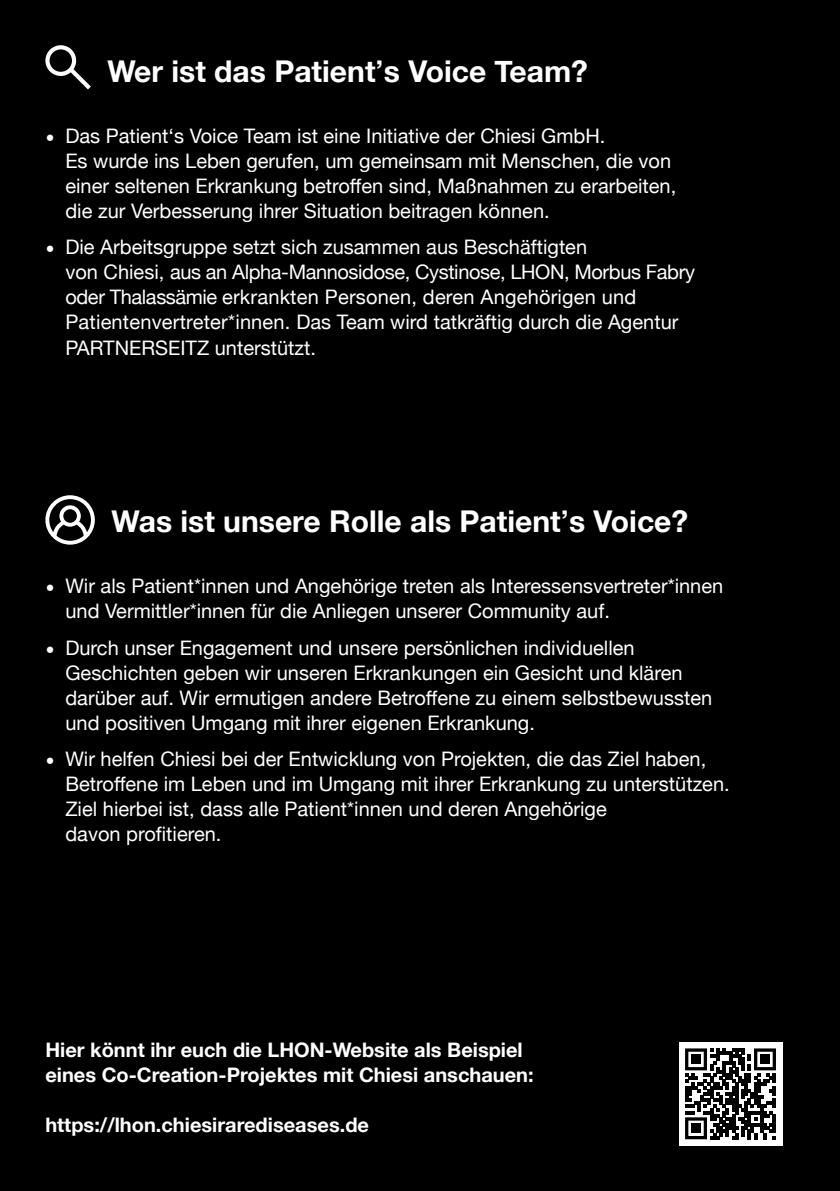
<style>
.page{position:relative;width:840px;height:1191px;background:#fff}
.page>*{position:absolute;margin:0;border:0;box-sizing:border-box;transform-origin:0 0}
.t1{font:700 30px "Helvetica Neue";color:#fff}
.t2{font:20px/25px "Helvetica Neue";color:#fff}
.t3{font:700 20px/25px "Helvetica Neue";color:#fff}
.s1{font-family:"Minion Pro";font-size:24px}
</style>
<div class="page">
<div style="left:0;top:0;width:839px;height:1191px;background:#000"></div>
<div style="left:45px;top:45px;width:31px;height:31px;border:4px solid #fff;border-radius:50%"></div>
<svg style="left:66px;top:64px;width:25px;height:26px"></svg>
<svg style="left:45px;top:495px;width:50px;height:49px"></svg>
<div style="left:678px;top:1042px;width:103px;height:103px;background:#fff"></div>
<svg style="left:685px;top:1048px;width:90px;height:91px"></svg>
<div style="left:691px;top:1054px;width:9px;height:10px;background:#000"></div>
<div style="left:759px;top:1054px;width:10px;height:10px;background:#000"></div>
<div style="left:691px;top:1123px;width:9px;height:10px;background:#000"></div>
<h1 class="t1" style="left:107px;top:47px;width:481px">Wer ist das Patientʼs Voice Team?</h1>
<p class="t2" style="left:65px;top:125px;width:612px;text-indent:-20px"><span class="s1">•</span> Das Patient‘s Voice Team ist eine Initiative der Chiesi GmbH.<br>Es wurde ins Leben gerufen, um gemeinsam mit Menschen, die von einer seltenen Erkrankung betroffen sind, Maßnahmen zu erarbeiten, die zur Verbesserung ihrer Situation beitragen können.</p>
<p class="t2" style="left:65px;top:236px;width:630px;text-indent:-20px"><span class="s1">•</span> Die Arbeitsgruppe setzt sich zusammen aus Beschäftigten<br>von Chiesi, aus an Alpha-Mannosidose, Cystinose, LHON, Morbus Fabry oder Thalassämie erkrankten Personen, deren Angehörigen und Patientenvertreter*innen. Das Team wird tatkräftig durch die Agentur PARTNERSEITZ unterstützt.</p>
<h1 class="t1" style="left:111px;top:497px;width:577px">Was ist unsere Rolle als Patientʼs Voice?</h1>
<p class="t2" style="left:65px;top:575px;width:659px;text-indent:-20px"><span class="s1">•</span> Wir als Patient*innen und Angehörige treten als Interessensvertreter*innen und Vermittler*innen für die Anliegen unserer Community auf.</p>
<p class="t2" style="left:65px;top:636px;width:648px;text-indent:-20px"><span class="s1">•</span> Durch unser Engagement und unsere persönlichen individuellen Geschichten geben wir unseren Erkrankungen ein Gesicht und klären darüber auf. Wir ermutigen andere Betroffene zu einem selbstbewussten und positiven Umgang mit ihrer eigenen Erkrankung.</p>
<p class="t2" style="left:65px;top:747px;width:665px;text-indent:-20px"><span class="s1">•</span> Wir helfen Chiesi bei der Entwicklung von Projekten, die das Ziel haben, Betroffene im Leben und im Umgang mit ihrer Erkrankung zu unterstützen.<br>Ziel hierbei ist, dass alle Patient*innen und deren Angehörige<br>davon profitieren.</p>
<p class="t3" style="left:45px;top:1038px;width:489px">Hier könnt ihr euch die LHON-Website als Beispiel eines Co-Creation-Projektes mit Chiesi anschauen:</p>
<p class="t3" style="left:45px;top:1113px;width:325px">https://lhon.chiesirarediseases.de</p>
</div>
